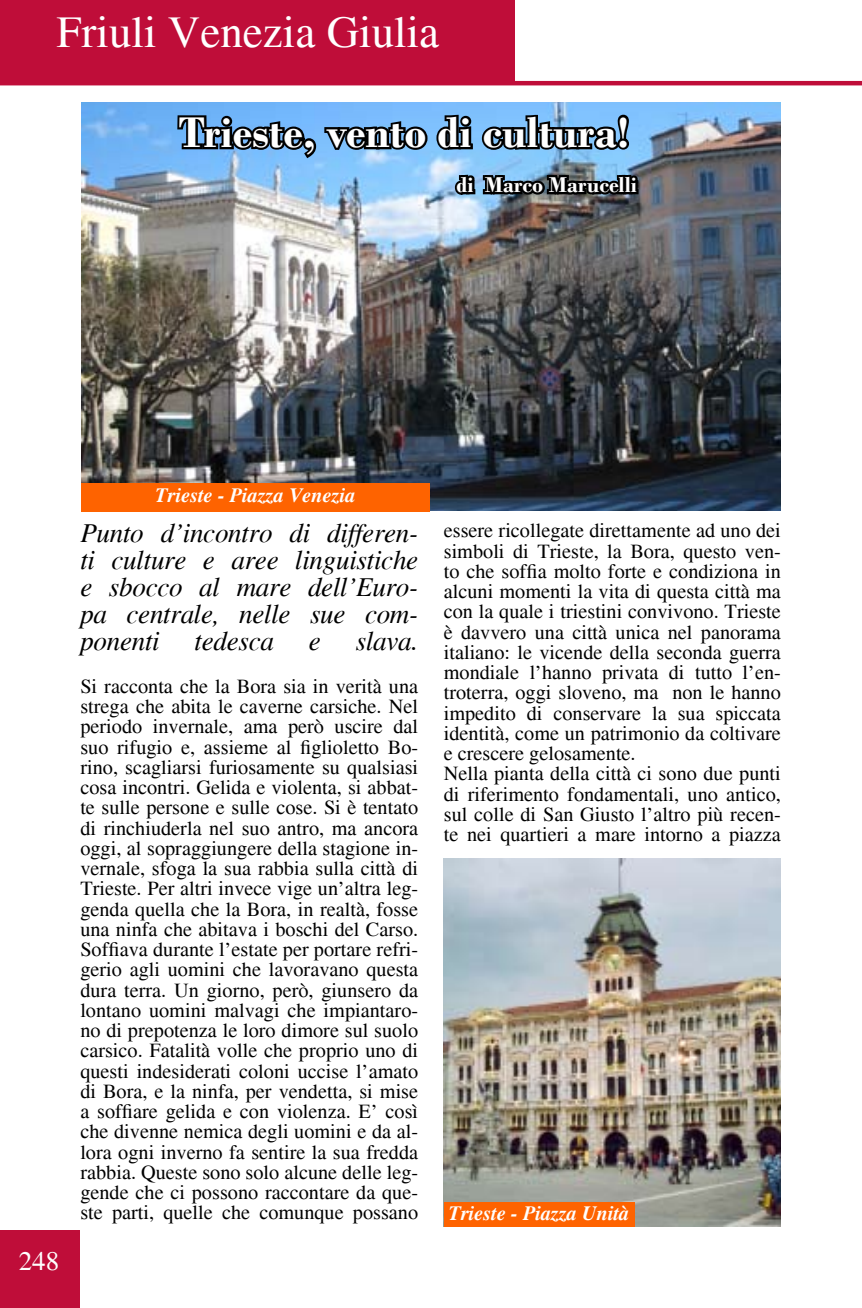
<style>
.page{position:relative;width:862px;height:1308px;background:#fff}
.page>*{position:absolute;margin:0;border:0;box-sizing:border-box;transform-origin:0 0}
.t1{font:700 45px "Bodoni";color:#fff}
.t2{font:45px "Times";color:#fff}
.t3{font:italic 27px/27px "Times";letter-spacing:-.01em;color:#000;text-align:justify}
.t4{font:27px "Times";color:#fff}
.t5{font:700 22.5px "Bodoni";color:#fff}
.t6{font:20.25px/20.2px "Times";color:#000;text-align:justify}
.t7{font:italic 700 20.25px "Times";color:#fff}
</style>
<div class="page">
<div style="left:0;top:1230px;width:79px;height:77px;background:#bf0d39"></div>
<div style="left:0;top:0;width:514px;height:82px;background:#bf0d39"></div>
<hr style="left:0;top:81px;width:861px;height:4px;background:#bf0d39">
<img style="left:81px;top:102px;width:699px;height:408px">
<img style="left:175px;top:111px;width:466px;height:119px">
<img style="left:443px;top:858px;width:337px;height:368px">
<div style="left:443px;top:1202px;width:191px;height:24px;background:#fe6300"></div>
<div style="left:81px;top:483px;width:348px;height:28px;background:#fe6300"></div>
<h1 class="t2" style="left:56px;top:7px;width:384px">Friuli Venezia Giulia</h1>
<h1 class="t1" style="left:178px;top:106px;width:452px">Trieste, vento di cultura!</h1>
<p class="t5" style="left:456px;top:171px;width:182px">di Marco Marucelli</p>
<h2 class="t4" style="left:19px;top:1245px;width:42px">248</h2>
<p class="t7" style="left:155px;top:483px;width:201px">Trieste - Piazza Venezia</p>
<h2 class="t3" style="left:80px;top:520px;width:339px">Punto d’incontro di differen&shy;ti culture e aree linguistiche e sbocco al mare dell’Euro&shy;pa centrale, nelle sue com&shy;ponenti</h2>
<h2 class="t3" style="left:194px;top:628px;width:81px">tedesca</h2>
<h2 class="t3" style="left:309px;top:628px;width:13px">e</h2>
<h2 class="t3" style="left:355px;top:628px;width:64px">slava.</h2>
<p class="t6" style="left:80px;top:676px;width:339px">Si racconta che la Bora sia in verità una strega che abita le caverne carsiche. Nel periodo invernale, ama però uscire dal suo rifugio e, assieme al figlioletto Bo&shy;rino, scagliarsi furiosamente su qualsiasi cosa incontri. Gelida e violenta, si abbat&shy;te sulle persone e sulle cose. Si è tentato di rinchiuderla nel suo antro, ma ancora oggi, al sopraggiungere della stagione in&shy;vernale, sfoga la sua rabbia sulla città di Trieste. Per altri invece vige un’altra leg&shy;genda quella che la Bora, in realtà, fosse una ninfa che abitava i boschi del Carso.<br>Soffi ava durante l’estate per portare refri&shy;gerio agli uomini che lavoravano questa dura terra. Un giorno, però, giunsero da lontano uomini malvagi che impiantaro&shy;no di prepotenza le loro dimore sul suolo carsico. Fatalità volle che proprio uno di questi indesiderati coloni uccise l’amato di Bora, e la ninfa, per vendetta, si mise a soffiare gelida e con violenza. E’ così che divenne nemica degli uomini e da al&shy;lora ogni inverno fa sentire la sua fredda rabbia. Queste sono solo alcune delle leg&shy;gende che ci possono raccontare da que&shy;ste parti, quelle che comunque possano</p>
<p class="t6" style="left:443px;top:520px;width:338px;text-align:left">essere ricollegate direttamente ad uno dei simboli di Trieste, la Bora, questo ven&shy;to che soffi a molto forte e condiziona in alcuni momenti la vita di questa città ma con la quale i triestini convivono. Trieste è davvero una città unica nel panorama italiano: le vicende della seconda guerra mondiale l’hanno privata di tutto l’en&shy;troterra, oggi sloveno, ma non le hanno impedito di conservare la sua spiccata identità, come un patrimonio da coltivare e crescere gelosamente.<br>Nella pianta della città ci sono due punti di riferimento fondamentali, uno antico, sul colle di San Giusto l’altro più recen&shy;te nei quartieri a mare intorno a piazza</p>
<p class="t7" style="left:448px;top:1201px;width:182px">Trieste - Piazza Unità</p>
</div>
